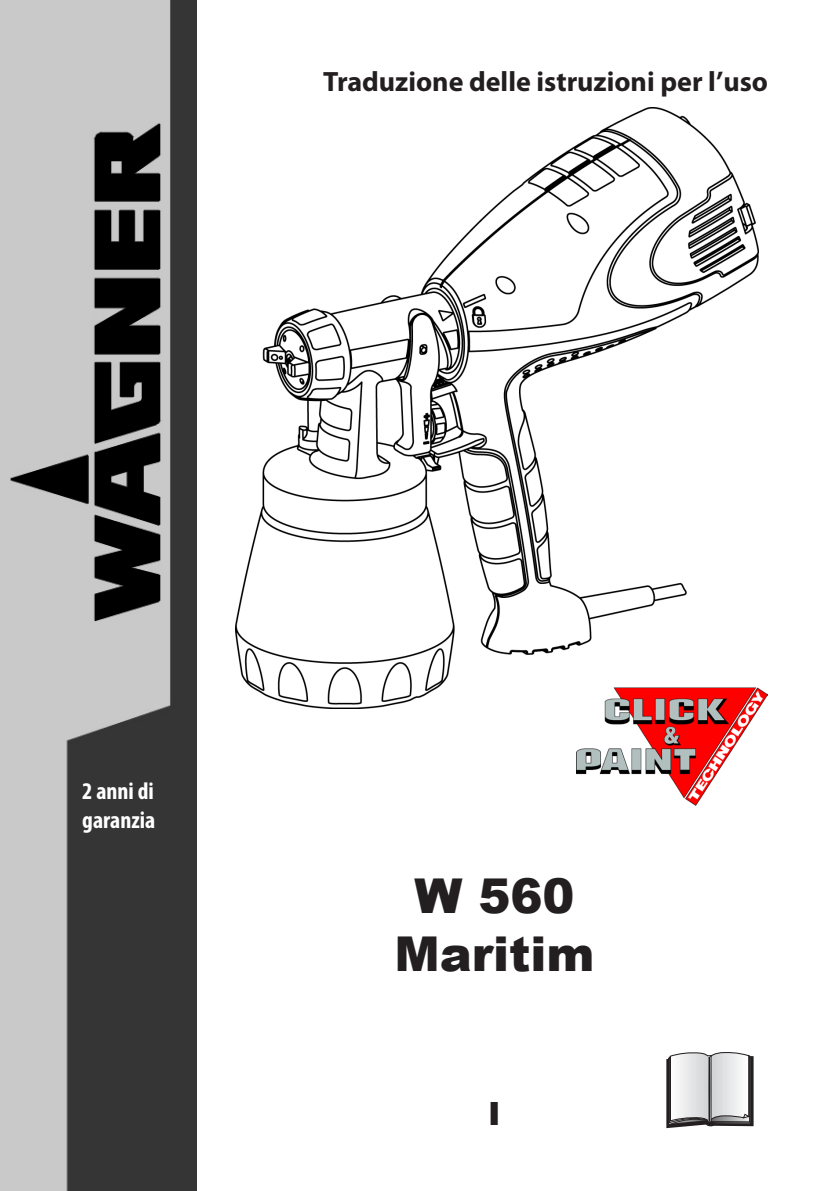
<style>
.page{position:relative;width:840px;height:1191px;background:#fff}
.page>*{position:absolute;margin:0;border:0;box-sizing:border-box;transform-origin:0 0}
.t1{font:900 48px/57.6px "Arial";color:#231f20;text-align:center}
.t2{font:900 32px "Arial";color:#231f20}
.t3{font:700 28px "Myriad Pro";color:#231f20}
.t4{font:700 condensed 24px/28.8px "Myriad Pro";color:#fff}
</style>
<div class="page">
<img style="left:0;top:0;width:196px;height:1191px">
<div style="left:708px;top:1055px;width:45px;height:71px;border:4px solid #231f20"></div>
<div style="left:710px;top:1056px;width:40px;height:67px;border:1px solid #231f20"></div>
<svg style="left:666px;top:1052px;width:83px;height:76px"></svg>
<hr style="left:708px;top:1056px;width:2px;height:65px;background:#231f20">
<img style="left:235px;top:107px;width:522px;height:601px">
<img style="left:575px;top:688px;width:192px;height:117px">
<p class="t3" style="left:323px;top:63px;width:446px">Traduzione delle istruzioni per l’uso</p>
<p class="t4" style="left:82px;top:776px;width:74px">2 anni di garanzia</p>
<h1 class="t1" style="left:394px;top:866px;width:201px">W 560<br>Maritim</h1>
<p class="t2" style="left:488px;top:1090px;width:14px">I</p>
</div>
